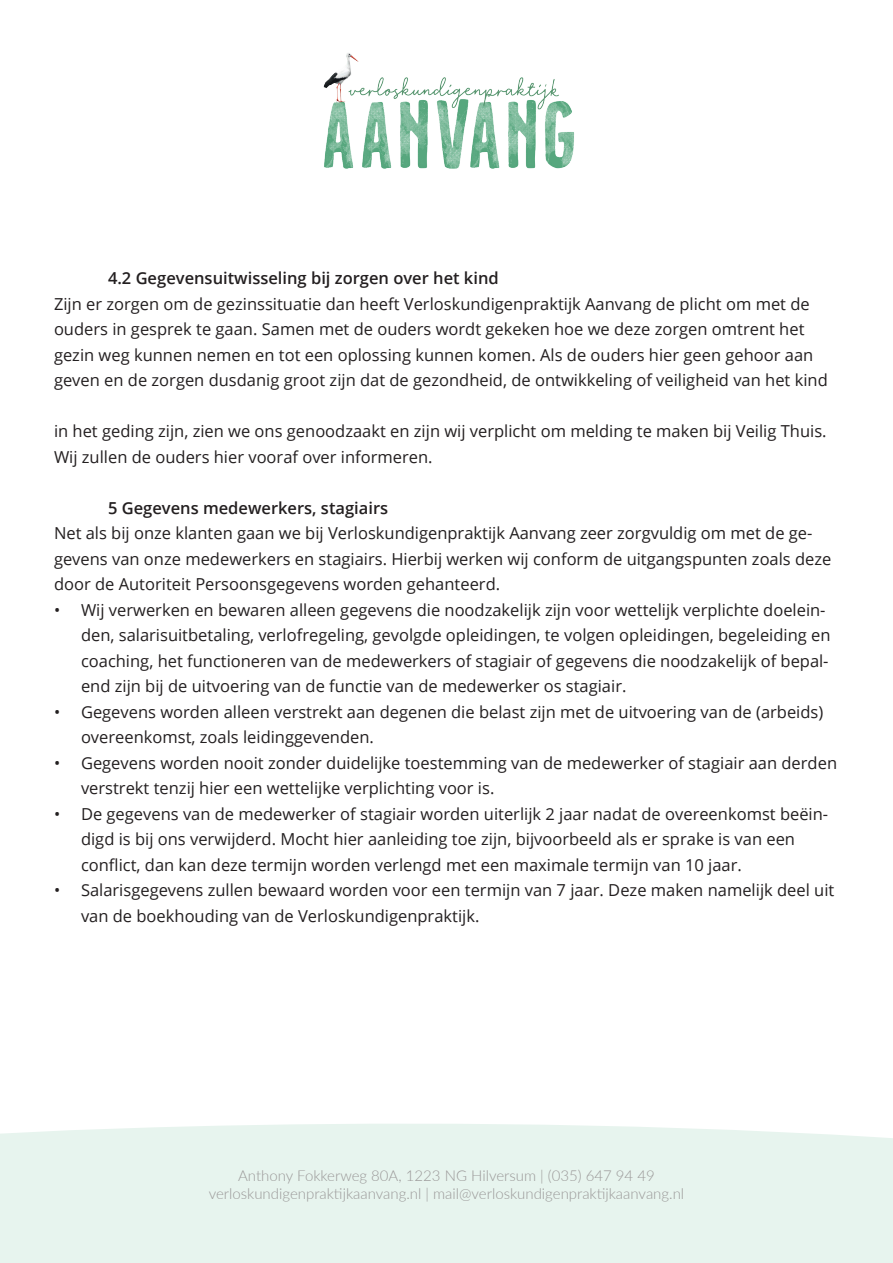
<style>
.page{position:relative;width:893px;height:1263px;background:#fff}
.page>*{position:absolute;margin:0;border:0;box-sizing:border-box;transform-origin:0 0}
.t1{font:16.5px/25.5px "Open Sans";color:#231f20}
.t2{font:600 16.5px "Open Sans";color:#231f20}
.t3{font:300 15px "Lato";color:#9a9898}
</style>
<div class="page">
<img style="left:323px;top:53px;width:251px;height:116px">
<div style="left:0;top:1124px;width:893px;height:139px;background:#e7f4ee"></div>
<p class="t2" style="left:108px;top:267px;width:392px">4.2 Gegevensuitwisseling bij zorgen over het kind</p>
<p class="t1" style="left:54px;top:290px;width:775px">Zijn er zorgen om de gezinssituatie dan heeft Verloskundigenpraktijk Aanvang de plicht om met de ouders in gesprek te gaan. Samen met de ouders wordt gekeken hoe we deze zorgen omtrent het gezin weg kunnen nemen en tot een oplossing kunnen komen. Als de ouders hier geen gehoor aan geven en de zorgen dusdanig groot zijn dat de gezondheid, de ontwikkeling of veiligheid van het kind</p>
<p class="t1" style="left:54px;top:418px;width:774px">in het geding zijn, zien we ons genoodzaakt en zijn wij verplicht om melding te maken bij Veilig Thuis.<br>Wij zullen de ouders hier vooraf over informeren.</p>
<p class="t2" style="left:108px;top:496px;width:282px">5 Gegevens medewerkers, stagiairs</p>
<p class="t1" style="left:54px;top:520px;width:779px">Net als bij onze klanten gaan we bij Verloskundigenpraktijk Aanvang zeer zorgvuldig om met de ge&shy;gevens van onze medewerkers en stagiairs. Hierbij werken wij conform de uitgangspunten zoals deze door de Autoriteit Persoonsgegevens worden gehanteerd.</p>
<p class="t1" style="left:81px;top:596px;width:751px;text-indent:-27px">• Wij verwerken en bewaren alleen gegevens die noodzakelijk zijn voor wettelijk verplichte doelein&shy;den, salarisuitbetaling, verlofregeling, gevolgde opleidingen, te volgen opleidingen, begeleiding en coaching, het functioneren van de medewerkers of stagiair of gegevens die noodzakelijk of bepal&shy;end zijn bij de uitvoering van de functie van de medewerker os stagiair.</p>
<p class="t1" style="left:81px;top:698px;width:744px;text-indent:-27px">• Gegevens worden alleen verstrekt aan degenen die belast zijn met de uitvoering van de (arbeids) overeenkomst, zoals leidinggevenden.</p>
<p class="t1" style="left:81px;top:749px;width:758px;text-indent:-27px">• Gegevens worden nooit zonder duidelijke toestemming van de medewerker of stagiair aan derden verstrekt tenzij hier een wettelijke verplichting voor is.</p>
<p class="t1" style="left:81px;top:800px;width:749px;text-indent:-27px">• De gegevens van de medewerker of stagiair worden uiterlijk 2 jaar nadat de overeenkomst beëin&shy;digd is bij ons verwijderd. Mocht hier aanleiding toe zijn, bijvoorbeeld als er sprake is van een conflict, dan kan deze termijn worden verlengd met een maximale termijn van 10 jaar.</p>
<p class="t1" style="left:81px;top:877px;width:755px;text-indent:-27px">• Salarisgegevens zullen bewaard worden voor een termijn van 7 jaar. Deze maken namelijk deel uit van de boekhouding van de Verloskundigenpraktijk.</p>
<p class="t3" style="left:238px;top:1165px;width:418px">Anthony Fokkerweg 80A, 1223 NG Hilversum | (035) 647 94 49</p>
<p class="t3" style="left:209px;top:1183px;width:477px">verloskundigenpraktijkaanvang.nl | mail@verloskundigenpraktijkaanvang.nl</p>
</div>
